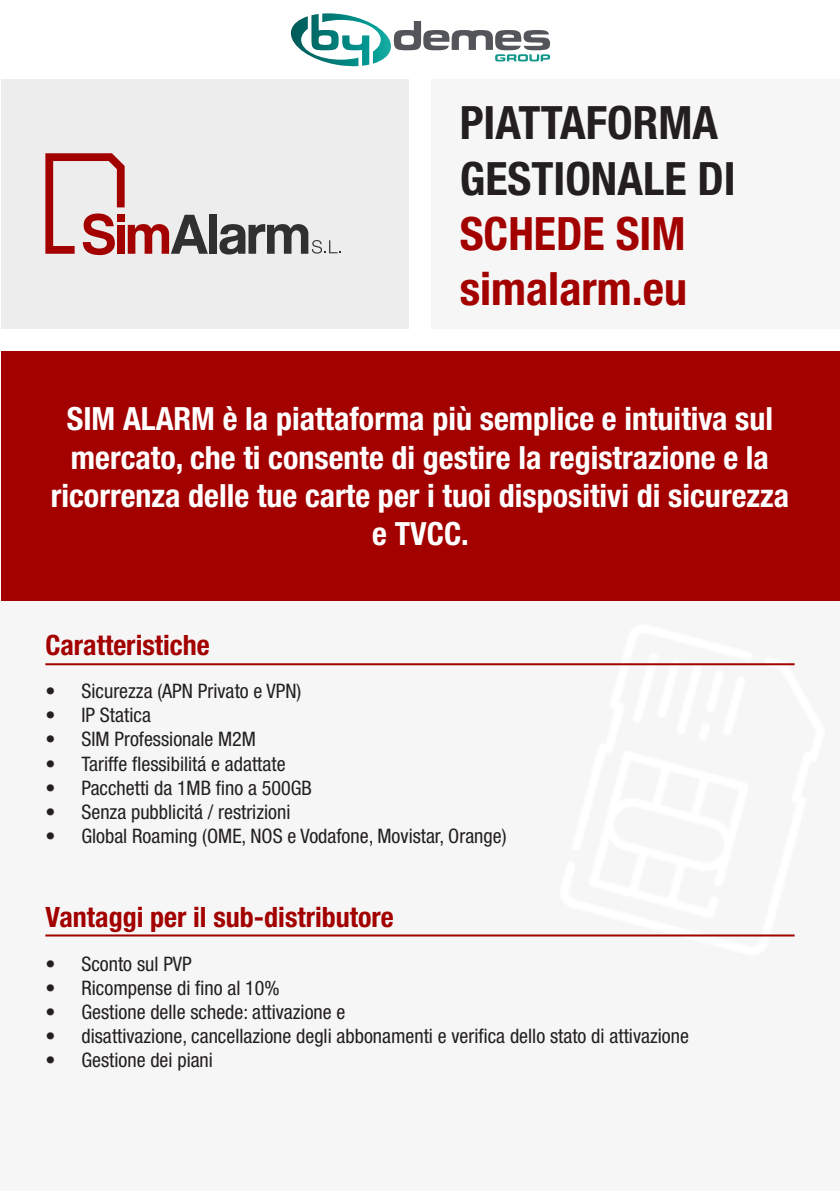
<style>
.page{position:relative;width:840px;height:1191px;background:#fff}
.page>*{position:absolute;margin:0;border:0;box-sizing:border-box;transform-origin:0 0}
.t1{font:700 condensed 46px "Helvetica Neue LT Pro";color:#231f20}
.t2{font:700 condensed 46px "Helvetica Neue LT Pro";color:#a30000}
.t3{font:700 condensed 32px/38.4px "Helvetica Neue LT Pro";color:#fff;text-align:center}
.t4{font:700 condensed 28px "Helvetica Neue LT Pro";color:#a30000}
.t5{font:condensed 20px "Helvetica Neue LT Pro";color:#231f20}
</style>
<div class="page">
<div style="left:0;top:601px;width:839px;height:590px;background:#f6f6f6"></div>
<div style="left:1px;top:79px;width:407px;height:250px;background:#ededed"></div>
<div style="left:431px;top:79px;width:408px;height:250px;background:#f6f6f6"></div>
<div style="left:1px;top:351px;width:838px;height:250px;background:#a30000"></div>
<svg style="left:291px;top:13px;width:258px;height:53px"></svg>
<hr style="left:45px;top:663px;width:749px;height:2px;background:#a30000">
<hr style="left:45px;top:934px;width:749px;height:2px;background:#a30000">
<div style="left:209px;top:214px;width:8px;height:40px;background:#303030"></div>
<svg style="left:45px;top:153px;width:163px;height:102px"></svg>
<svg style="left:219px;top:224px;width:121px;height:30px"></svg>
<p class="t1" style="left:459px;top:95px;width:260px">PIATTAFORMA</p>
<p class="t1" style="left:459px;top:150px;width:277px">GESTIONALE DI</p>
<p class="t2" style="left:459px;top:206px;width:227px">SCHEDE SIM</p>
<p class="t2" style="left:459px;top:261px;width:229px">simalarm.eu</p>
<p class="t3" style="left:51px;top:399px;width:739px">SIM ALARM è la piattaforma più semplice e intuitiva sul mercato, che ti consente di gestire la registrazione e la ricorrenza delle tue carte per i tuoi dispositivi di sicurezza e TVCC.</p>
<p class="t4" style="left:45px;top:628px;width:166px">Caratteristiche</p>
<p class="t5" style="left:45px;top:680px;width:257px">• Sicurezza (APN Privato e VPN)</p>
<p class="t5" style="left:45px;top:704px;width:107px">• IP Statica</p>
<p class="t5" style="left:45px;top:728px;width:212px">• SIM Professionale M2M</p>
<p class="t5" style="left:45px;top:752px;width:241px">• Tariffe flessibilitá e adattate</p>
<p class="t5" style="left:45px;top:776px;width:268px">• Pacchetti da 1MB fino a 500GB</p>
<p class="t5" style="left:45px;top:800px;width:246px">• Senza pubblicitá / restrizioni</p>
<p class="t5" style="left:45px;top:824px;width:462px">• Global Roaming (OME, NOS e Vodafone, Movistar, Orange)</p>
<p class="t4" style="left:45px;top:900px;width:350px">Vantaggi per il sub-distributore</p>
<p class="t5" style="left:45px;top:952px;width:148px">• Sconto sul PVP</p>
<p class="t5" style="left:45px;top:976px;width:235px">• Ricompense di fino al 10%</p>
<p class="t5" style="left:45px;top:1000px;width:301px">• Gestione delle schede: attivazione e</p>
<p class="t5" style="left:45px;top:1024px;width:644px">• disattivazione, cancellazione degli abbonamenti e verifica dello stato di attivazione</p>
<p class="t5" style="left:45px;top:1048px;width:169px">• Gestione dei piani</p>
</div>
